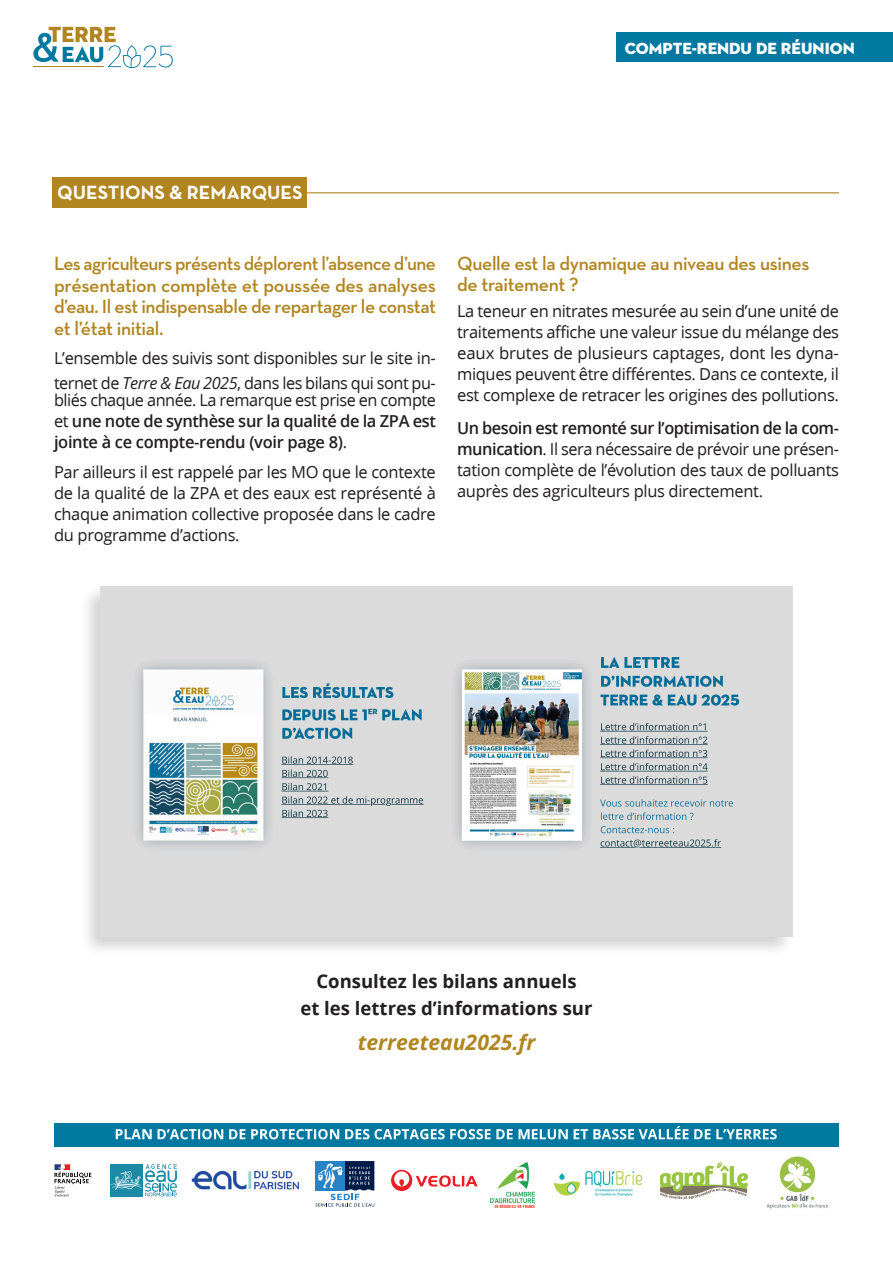
<style>
.page{position:relative;width:893px;height:1263px;background:#fff}
.page>*{position:absolute;margin:0;border:0;box-sizing:border-box;transform-origin:0 0}
.t1{font:italic 700 21.15px "Open Sans";color:#b18520}
.t2{font:600 19.5px/21.5px "Neutra Text";letter-spacing:-.025em;color:#b18520;text-align:justify}
.t3{font:700 19.5px "Neutra Text";color:#fff}
.t4{font:700 18.6px/27px "Open Sans";color:#231f20;text-align:center}
.t5{font:16.5px/21px "Open Sans";letter-spacing:-.02em;color:#231f20;text-align:justify}
.t6{font:600 16.5px/21px "Open Sans";letter-spacing:-.02em;color:#231f20;text-align:justify}
.t7{font:16.5px "Neutraface 2 Display Titling";color:#fff}
.s1{font-style:italic}
.s2{font-weight:400}
.s3{font-weight:600}
</style>
<div class="page">
<div style="left:616px;top:32px;width:277px;height:30px;background:#0078a0"></div>
<svg style="left:33px;top:27px;width:140px;height:41px"></svg>
<hr style="left:285px;top:192px;width:554px;height:1px;background:#b18520">
<div style="left:53px;top:177px;width:254px;height:30px;background:#b18520"></div>
<div style="left:54px;top:1123px;width:784px;height:23px;background:#0078a0"></div>
<svg style="left:116px;top:1126px;width:661px;height:13px"></svg>
<div style="left:315px;top:1161px;width:30px;height:29px;background:#2783c5"></div>
<svg style="left:316px;top:1161px;width:58px;height:45px"></svg>
<svg style="left:391px;top:1170px;width:87px;height:21px"></svg>
<svg style="left:54px;top:1164px;width:37px;height:32px"></svg>
<div style="left:110px;top:1164px;width:33px;height:32px;background:#1b8aa7"></div>
<svg style="left:111px;top:1164px;width:66px;height:32px"></svg>
<img style="left:191px;top:1170px;width:109px;height:20px">
<img style="left:554px;top:1171px;width:88px;height:26px">
<img style="left:660px;top:1162px;width:87px;height:36px">
<img style="left:767px;top:1156px;width:61px;height:53px">
<img style="left:491px;top:1163px;width:43px;height:45px">
<div style="left:80px;top:583px;width:715px;height:374px;background:#231f20;opacity:.2"></div>
<img style="left:101px;top:587px;width:691px;height:349px">
<p class="t7" style="left:625px;top:38px;width:231px">COMPTE-RENDU DE RÉUNION</p>
<p class="t3" style="left:57px;top:180px;width:247px">QUESTIONS &amp; REMARQUES</p>
<p class="t2" style="left:54px;top:253px;width:384px">Les agriculteurs présents déplorent l’absence d’une présentation complète et poussée des analyses d’eau. Il est indispensable de repartager le constat et l’état initial.</p>
<p class="t5" style="left:54px;top:346px;width:383px;line-height:24.9px">L’ensemble des suivis sont disponibles sur le site in&shy;ternet de <span class="s1">Terre &amp; Eau 2025</span>, dans les bilans qui sont pu-</p>
<p class="t6" style="left:54px;top:390px;width:384px"><span class="s2">bliés chaque année. La remarque est prise en compte et</span> une note de synthèse sur la qualité de la ZPA est jointe à ce compte-rendu (voir page 8)<span class="s2">.</span></p>
<p class="t5" style="left:54px;top:462px;width:383px">Par ailleurs il est rappelé par les MO que le contexte de la qualité de la ZPA et des eaux est représenté à chaque animation collective proposée dans le cadre du programme d’actions.</p>
<p class="t2" style="left:457px;top:253px;width:354px;line-height:21px">Quelle est la dynamique au niveau des usines de traitement ?</p>
<p class="t5" style="left:457px;top:300px;width:384px">La teneur en nitrates mesurée au sein d’une unité de traitements affiche une valeur issue du mélange des eaux brutes de plusieurs captages, dont les dyna&shy;miques peuvent être différentes. Dans ce contexte, il est complexe de retracer les origines des pollutions.</p>
<p class="t5" style="left:457px;top:418px;width:383px"><span class="s3">Un besoin est remonté sur l’optimisation de la com&shy;munication</span>. Il sera nécessaire de prévoir une présen&shy;tation complète de l’évolution des taux de polluants auprès des agriculteurs plus directement.</p>
<p class="t4" style="left:300px;top:968px;width:293px">Consultez les bilans annuels<br>et les lettres d’informations sur</p>
<p class="t1" style="left:358px;top:1027px;width:179px">terreeteau2025.fr</p>
</div>
